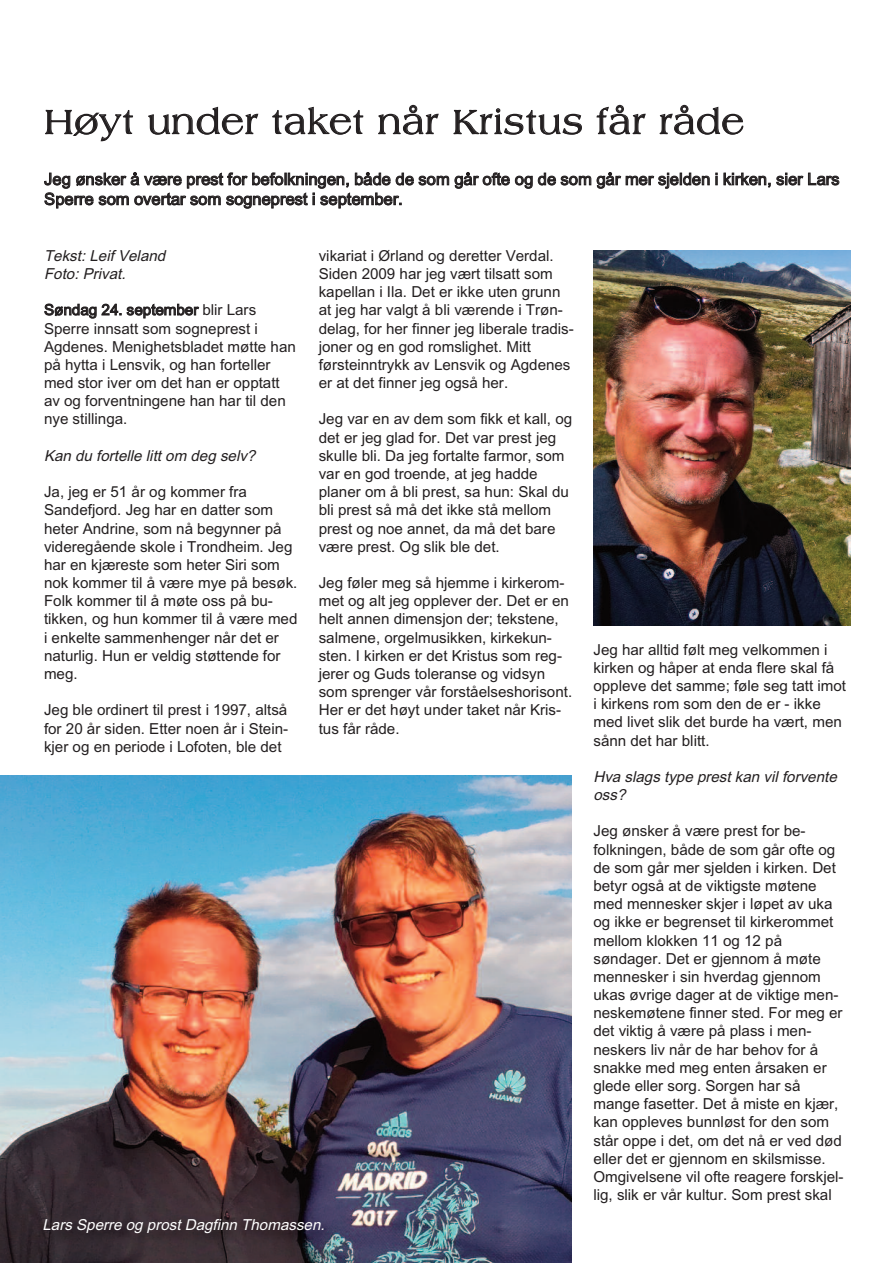
<style>
.page{position:relative;width:893px;height:1263px;background:#fff}
.page>*{position:absolute;margin:0;border:0;box-sizing:border-box;transform-origin:0 0}
.t1{font:36px "Americana";letter-spacing:.03em;color:#231f20}
.t2{font:16.5px/19.8px "Arial Unicode MS";color:#231f20}
.t3{font:15.15px/18.1px "Arial Unicode MS";color:#231f20}
.t4{font:italic 15.15px/18.1px "Arial Unicode MS";color:#231f20}
.t5{font:italic 15.15px "Arial Unicode MS";color:#fff}
</style>
<div class="page">
<img style="left:0;top:776px;width:572px;height:487px">
<img style="left:593px;top:251px;width:257px;height:374px">
<img style="left:27px;top:1208px;width:372px;height:55px">
<h1 class="t1" style="left:44px;top:107px;width:701px">Høyt under taket når Kristus får råde</h1>
<p class="t2" style="left:44px;top:169px;width:797px">Jeg ønsker å være prest for befolkningen, både de som går ofte og de som går mer sjelden i kirken, sier Lars<br>Sperre som overtar som sogneprest i september.</p>
<p class="t4" style="left:44px;top:246px;width:127px">Tekst: Leif Veland<br>Foto: Privat.</p>
<p class="t3" style="left:44px;top:301px;width:253px">Søndag 24. september blir Lars<br>Sperre innsatt som sogneprest i<br>Agdenes. Menighetsbladet møtte han på hytta i Lensvik, og han forteller med stor iver om det han er opptatt av og forventningene han har til den nye stillinga.</p>
<p class="t4" style="left:44px;top:446px;width:217px">Kan du fortelle litt om deg selv?</p>
<p class="t3" style="left:44px;top:483px;width:255px">Ja, jeg er 51 år og kommer fra<br>Sandefjord. Jeg har en datter som heter Andrine, som nå begynner på videregående skole i Trondheim. Jeg har en kjæreste som heter Siri som nok kommer til å være mye på besøk.<br>Folk kommer til å møte oss på bu&shy;tikken, og hun kommer til å være med i enkelte sammenhenger når det er naturlig. Hun er veldig støttende for meg.</p>
<p class="t3" style="left:44px;top:701px;width:246px;text-align:justify">Jeg ble ordinert til prest i 1997, altså for 20 år siden. Etter noen år i Stein&shy;kjer og en periode i Lofoten, ble det</p>
<p class="t3" style="left:319px;top:246px;width:257px">vikariat i Ørland og deretter Verdal.<br>Siden 2009 har jeg vært tilsatt som kapellan i Ila. Det er ikke uten grunn at jeg har valgt å bli værende i Trøn&shy;delag, for her finner jeg liberale tradis&shy;joner og en god romslighet. Mitt førsteinntrykk av Lensvik og Agdenes er at det finner jeg også her.</p>
<p class="t3" style="left:319px;top:410px;width:255px">Jeg var en av dem som fikk et kall, og det er jeg glad for. Det var prest jeg skulle bli. Da jeg fortalte farmor, som var en god troende, at jeg hadde planer om å bli prest, sa hun: Skal du bli prest så må det ikke stå mellom prest og noe annet, da må det bare være prest. Og slik ble det.</p>
<p class="t3" style="left:319px;top:574px;width:255px">Jeg føler meg så hjemme i kirkerom&shy;met og alt jeg opplever der. Det er en helt annen dimensjon der; tekstene, salmene, orgelmusikken, kirkekun&shy;sten. I kirken er det Kristus som reg&shy;jerer og Guds toleranse og vidsyn som sprenger vår forståelseshorisont.<br>Her er det høyt under taket når Kris&shy;tus får råde.</p>
<p class="t5" style="left:43px;top:1215px;width:288px">Lars Sperre og prost Dagfinn Thomassen.</p>
<p class="t3" style="left:593px;top:640px;width:254px">Jeg har alltid følt meg velkommen i kirken og håper at enda flere skal få oppleve det samme; føle seg tatt imot i kirkens rom som den de er - ikke med livet slik det burde ha vært, men sånn det har blitt.</p>
<p class="t4" style="left:593px;top:768px;width:249px">Hva slags type prest kan vil forvente oss?</p>
<p class="t3" style="left:593px;top:822px;width:252px">Jeg ønsker å være prest for be&shy;folkningen, både de som går ofte og de som går mer sjelden i kirken. Det betyr også at de viktigste møtene med mennesker skjer i løpet av uka og ikke er begrenset til kirkerommet mellom klokken 11 og 12 på søndager. Det er gjennom å møte mennesker i sin hverdag gjennom ukas øvrige dager at de viktige men&shy;neskemøtene finner sted. For meg er det viktig å være på plass i men&shy;neskers liv når de har behov for å snakke med meg enten årsaken er glede eller sorg. Sorgen har så mange fasetter. Det å miste en kjær, kan oppleves bunnløst for den som står oppe i det, om det nå er ved død eller det er gjennom en skilsmisse.<br>Omgivelsene vil ofte reagere forskjel&shy;lig, slik er vår kultur. Som prest skal</p>
</div>
